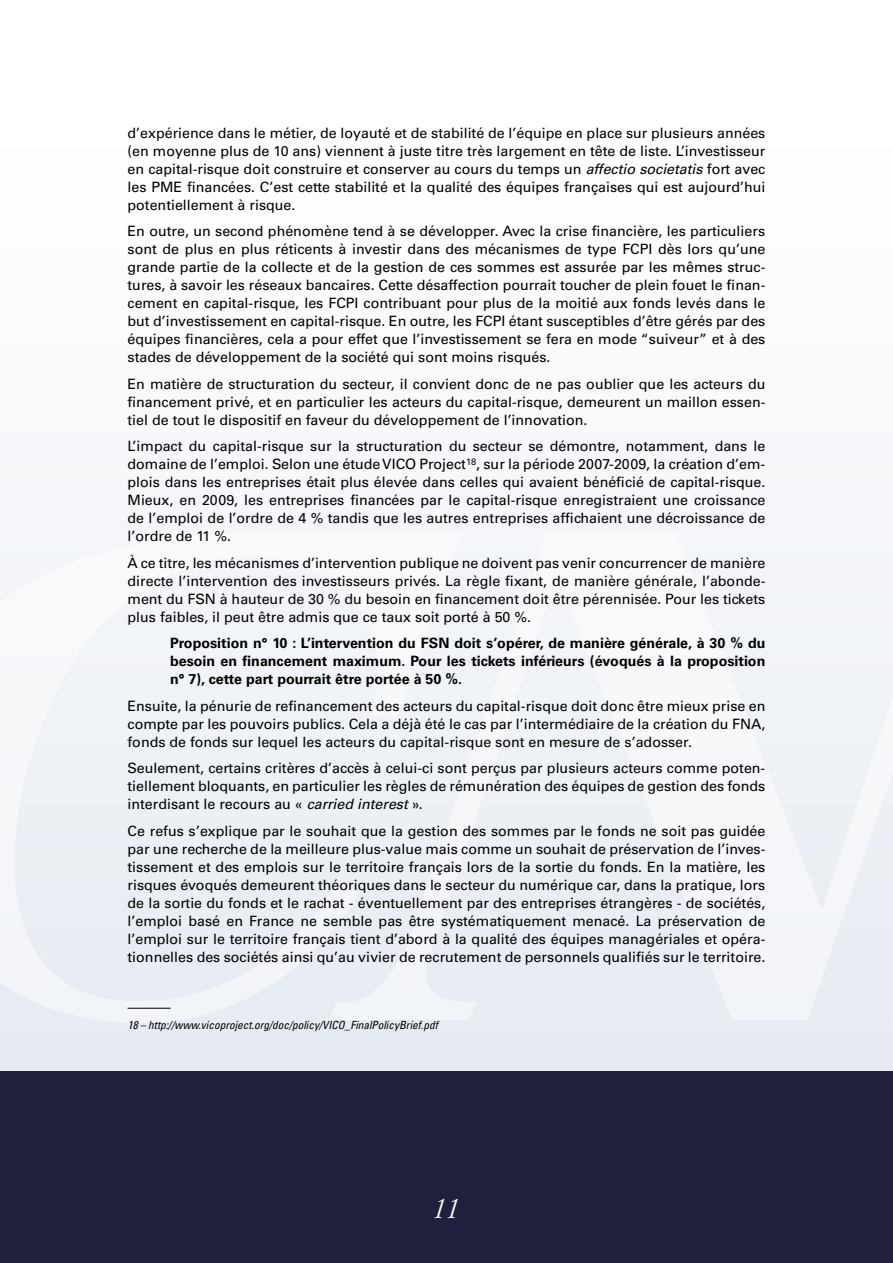
<style>
.page{position:relative;width:893px;height:1263px;background:#fff}
.page>*{position:absolute;margin:0;border:0;box-sizing:border-box;transform-origin:0 0}
.t1{font:italic 300 condensed 30px "Garamond LT";color:#fff}
.t2{font:14.25px/18px "Univers LT";color:#000;text-align:justify}
.t3{font:700 14.25px/18px "Univers LT";color:#000;text-align:justify}
.t4{font:italic condensed 11.25px "Univers LT";color:#000}
.s1{font-style:italic}
</style>
<div class="page">
<svg style="left:0;top:520px;width:893px;height:551px"></svg>
<div style="left:0;top:1071px;width:893px;height:192px;background:#1f203d"></div>
<svg style="left:0;top:533px;width:461px;height:490px;fill:#eff2f6"></svg>
<svg style="left:329px;top:533px;width:564px;height:487px;fill:#f1f3f8"></svg>
<hr style="left:128px;top:1008px;width:43px;height:1px;background:#000">
<p class="t2" style="left:128px;top:124px;width:639px">d’expérience dans le métier, de loyauté et de stabilité de l’équipe en place sur plusieurs années (en moyenne plus de 10 ans) viennent à juste titre très largement en tête de liste. L’investisseur en capital-risque doit construire et conserver au cours du temps un <span class="s1">affectio societatis</span> fort avec les PME financées. C’est cette stabilité et la qualité des équipes françaises qui est aujourd’hui potentiellement à risque.</p>
<p class="t2" style="left:128px;top:222px;width:639px">En outre, un second phénomène tend à se développer. Avec la crise financière, les particuliers sont de plus en plus réticents à investir dans des mécanismes de type FCPI dès lors qu’une grande partie de la collecte et de la gestion de ces sommes est assurée par les mêmes struc&shy;tures, à savoir les réseaux bancaires. Cette désaffection pourrait toucher de plein fouet le finan&shy;cement en capital-risque, les FCPI contribuant pour plus de la moitié aux fonds levés dans le but d’investissement en capital-risque. En outre, les FCPI étant susceptibles d’être gérés par des équipes financières, cela a pour effet que l’investissement se fera en mode “suiveur” et à des stades de développement de la société qui sont moins risqués.</p>
<p class="t2" style="left:128px;top:375px;width:639px">En matière de structuration du secteur, il convient donc de ne pas oublier que les acteurs du financement privé, et en particulier les acteurs du capital-risque, demeurent un maillon essen&shy;tiel de tout le dispositif en faveur du développement de l’innovation.</p>
<p class="t2" style="left:128px;top:437px;width:639px">L’impact du capital-risque sur la structuration du secteur se démontre, notamment, dans le domaine de l’emploi. Selon une étude VICO Project<sup>18</sup>, sur la période 2007-2009, la création d’em&shy;plois dans les entreprises était plus élevée dans celles qui avaient bénéficié de capital-risque.<br>Mieux, en 2009, les entreprises financées par le capital-risque enregistraient une croissance de l’emploi de l’ordre de 4 % tandis que les autres entreprises affichaient une décroissance de l’ordre de 11 %.</p>
<p class="t2" style="left:128px;top:554px;width:639px">À ce titre, les mécanismes d’intervention publique ne doivent pas venir concurrencer de manière directe l’intervention des investisseurs privés. La règle fixant, de manière générale, l’abonde&shy;ment du FSN à hauteur de 30 % du besoin en financement doit être pérennisée. Pour les tickets plus faibles, il peut être admis que ce taux soit porté à 50 %.</p>
<p class="t3" style="left:170px;top:634px;width:597px">Proposition n° 10 : L’intervention du FSN doit s’opérer, de manière générale, à 30 % du besoin en financement maximum. Pour les tickets inférieurs (évoqués à la proposition n° 7), cette part pourrait être portée à 50 %.</p>
<p class="t2" style="left:128px;top:697px;width:639px">Ensuite, la pénurie de refinancement des acteurs du capital-risque doit donc être mieux prise en compte par les pouvoirs publics. Cela a déjà été le cas par l’intermédiaire de la création du FNA, fonds de fonds sur lequel les acteurs du capital-risque sont en mesure de s’adosser.</p>
<p class="t2" style="left:128px;top:759px;width:639px">Seulement, certains critères d’accès à celui-ci sont perçus par plusieurs acteurs comme poten&shy;tiellement bloquants, en particulier les règles de rémunération des équipes de gestion des fonds interdisant le recours au « <span class="s1">carried interest</span> ».</p>
<p class="t2" style="left:128px;top:822px;width:639px">Ce refus s’explique par le souhait que la gestion des sommes par le fonds ne soit pas guidée par une recherche de la meilleure plus-value mais comme un souhait de préservation de l’inves&shy;tissement et des emplois sur le territoire français lors de la sortie du fonds. En la matière, les risques évoqués demeurent théoriques dans le secteur du numérique car, dans la pratique, lors de la sortie du fonds et le rachat - éventuellement par des entreprises étrangères - de sociétés, l’emploi basé en France ne semble pas être systématiquement menacé. La préservation de l’emploi sur le territoire français tient d’abord à la qualité des équipes managériales et opéra&shy;tionnelles des sociétés ainsi qu’au vivier de recrutement de personnels qualifiés sur le territoire.</p>
<p class="t4" style="left:128px;top:1017px;width:312px">18 – http://www.vicoproject.org/doc/policy/VICO_FinalPolicyBrief.pdf</p>
<h1 class="t1" style="left:433px;top:1192px;width:28px">11</h1>
</div>
